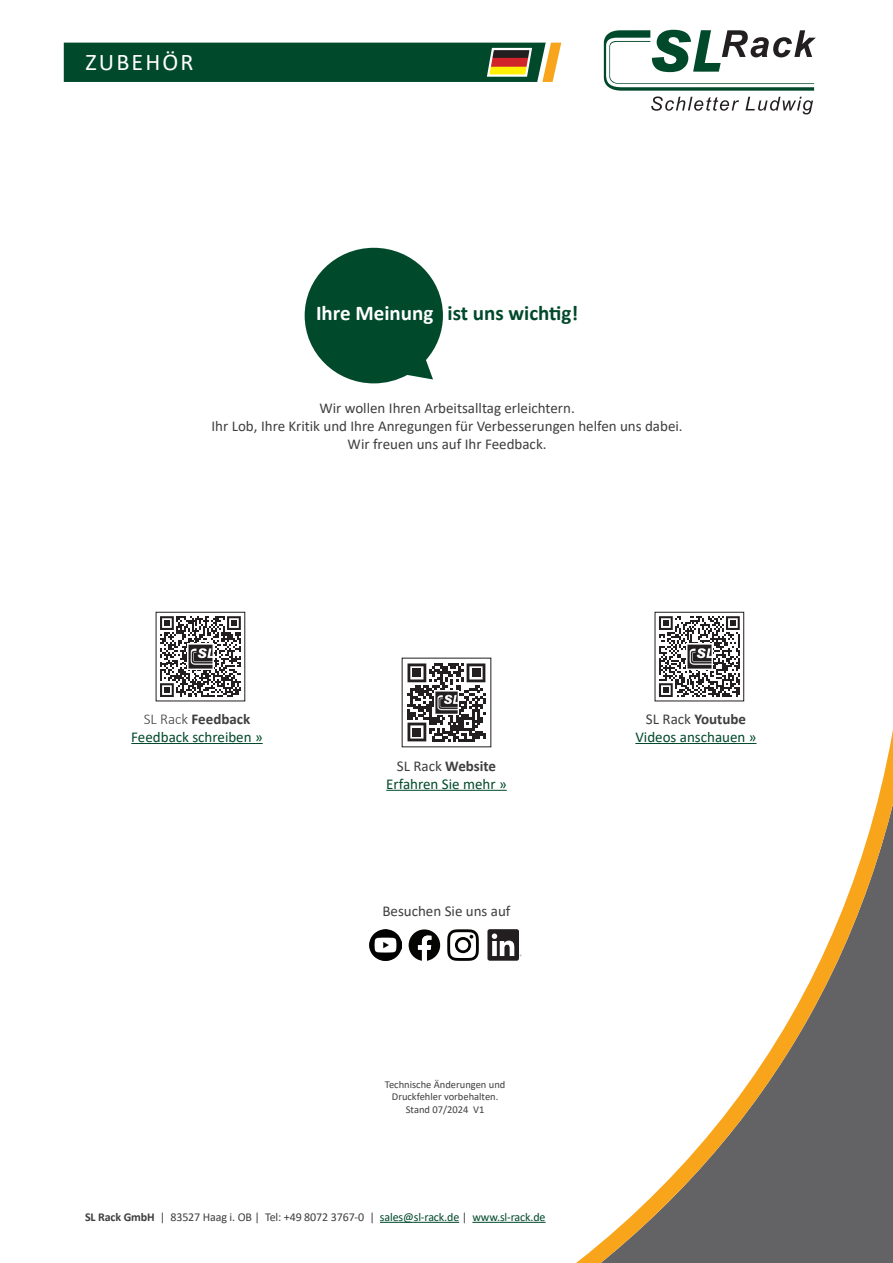
<style>
.page{position:relative;width:893px;height:1263px;background:#fff}
.page>*{position:absolute;margin:0;border:0;box-sizing:border-box;transform-origin:0 0}
.t1{font:24px "Calibri";letter-spacing:.09em;color:#fff}
.t2{font:700 21px "Calibri";color:#00492a}
.t3{font:15px/18px "Calibri";color:#3e3e3f;text-align:center}
.t4{font:15px/18px "Calibri";color:#00492a;text-align:center}
.t5{font:12px "Calibri";letter-spacing:-.01em;color:#3e3e3f}
.t6{font:10.5px/12.6px "Calibri";color:#3e3e3f;text-align:center}
.s1{color:#fff}
.s2{font-weight:300;color:#3e3e3f}
.s3{font-weight:700;color:#3e3e3f}
.s4{color:#3e3e3f}
.s5{font-weight:700}
.s6{color:#00492a}
</style>
<div class="page">
<svg style="left:604px;top:30px;width:212px;height:84px"></svg>
<hr style="left:380px;top:1222px;width:79px;height:1px;background:#00492a">
<hr style="left:472px;top:1222px;width:74px;height:1px;background:#00492a">
<svg style="left:64px;top:43px;width:497px;height:39px"></svg>
<svg style="left:576px;top:611px;width:317px;height:652px"></svg>
<svg style="left:407px;top:663px;width:78px;height:78px"></svg>
<div style="left:413px;top:669px;width:8px;height:8px;background:#231f20"></div>
<div style="left:472px;top:669px;width:8px;height:8px;background:#231f20"></div>
<div style="left:413px;top:728px;width:8px;height:8px;background:#231f20"></div>
<img style="left:434px;top:690px;width:25px;height:24px">
<hr style="left:131px;top:743px;width:132px;height:1px;background:#00492a">
<svg style="left:160px;top:616px;width:81px;height:81px"></svg>
<img style="left:188px;top:644px;width:25px;height:25px">
<hr style="left:386px;top:790px;width:121px;height:1px;background:#00492a">
<svg style="left:409px;top:929px;width:31px;height:32px"></svg>
<svg style="left:447px;top:929px;width:32px;height:32px"></svg>
<svg style="left:487px;top:929px;width:34px;height:32px"></svg>
<img style="left:370px;top:929px;width:31px;height:32px">
<hr style="left:635px;top:743px;width:121px;height:1px;background:#00492a">
<div style="left:655px;top:612px;width:89px;height:89px;background:#fff"></div>
<svg style="left:659px;top:616px;width:81px;height:81px"></svg>
<img style="left:686px;top:644px;width:26px;height:25px">
<div style="left:655px;top:612px;width:89px;height:89px;border:1px solid #231f20"></div>
<svg style="left:305px;top:248px;width:138px;height:135px"></svg>
<h1 class="t1" style="left:86px;top:45px;width:110px">ZUBEHÖR</h1>
<h2 class="t2" style="left:316px;top:298px;width:264px"><span class="s1">Ihre Meinung</span> ist uns wichtig!</h2>
<p class="t3" style="left:211px;top:399px;width:473px">Wir wollen Ihren Arbeitsalltag erleichtern.<br>Ihr Lob, Ihre Kritik und Ihre Anregungen für Verbesserungen helfen uns dabei.<br>Wir freuen uns auf Ihr Feedback.</p>
<p class="t4" style="left:131px;top:709px;width:133px"><span class="s2">SL Rack</span> <span class="s3">Feedback<br></span>Feedback schreiben »</p>
<p class="t4" style="left:386px;top:756px;width:122px"><span class="s4">SL Rack</span> <span class="s3">Website<br></span>Erfahren Sie mehr »</p>
<p class="t3" style="left:382px;top:902px;width:130px">Besuchen Sie uns auf</p>
<p class="t6" style="left:385px;top:1077px;width:122px">Technische Änderungen und<br>Druckfehler vorbehalten.<br>Stand 07/2024 V1</p>
<p class="t5" style="left:85px;top:1208px;width:462px"><span class="s5">SL Rack GmbH</span> | 83527 Haag i. OB | Tel: +49 8072 3767-0 | <span class="s6">sales@sl-rack.de</span> | <span class="s6">www.sl-rack.de</span></p>
<p class="t4" style="left:635px;top:709px;width:123px"><span class="s4">SL Rack</span> <span class="s3">Youtube<br></span>Videos anschauen »</p>
</div>
